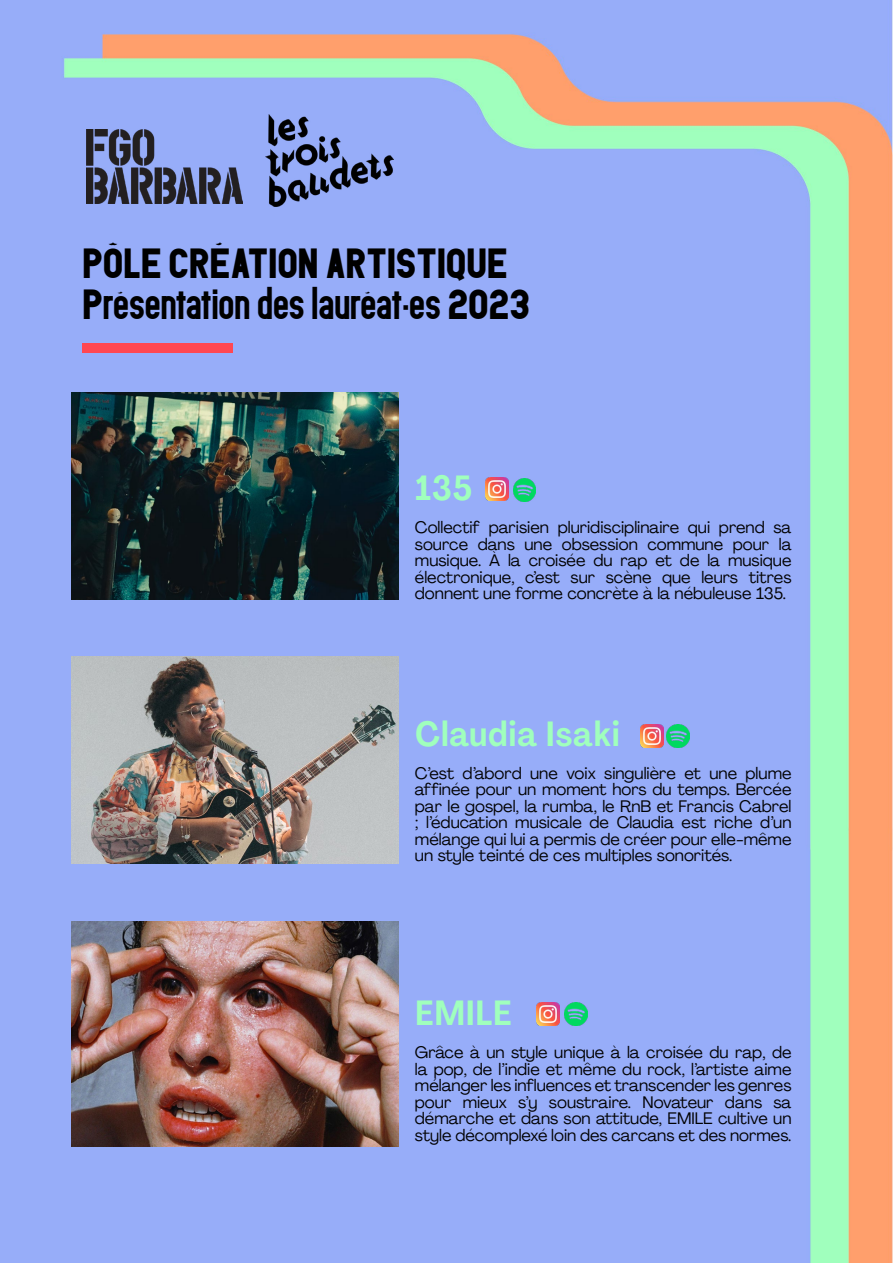
<style>
.page{position:relative;width:893px;height:1263px;background:#fff}
.page>*{position:absolute;margin:0;border:0;box-sizing:border-box;transform-origin:0 0}
.t1{font:42px/40.5px "PDU";color:#000}
.t2{font:700 34.5px "Agrandir Text";color:#a0ffbd}
.t3{font:16.5px/16.5px "Agrandir";color:#020203;text-align:justify}
</style>
<div class="page">
<img style="left:0;top:0;width:893px;height:1263px">
<img style="left:71px;top:393px;width:327px;height:206px">
<img style="left:71px;top:657px;width:327px;height:207px">
<img style="left:71px;top:921px;width:327px;height:225px">
<img style="left:513px;top:478px;width:23px;height:23px">
<img style="left:666px;top:724px;width:23px;height:23px">
<img style="left:564px;top:1002px;width:23px;height:23px">
<img style="left:87px;top:129px;width:155px;height:74px">
<img style="left:266px;top:114px;width:128px;height:92px">
<div style="left:82px;top:343px;width:151px;height:10px;background:#ff4752"></div>
<img style="left:485px;top:478px;width:23px;height:23px">
<img style="left:640px;top:724px;width:23px;height:23px">
<img style="left:536px;top:1003px;width:23px;height:23px">
<h1 class="t1" style="left:82px;top:243px;width:449px">PÔLE CRÉATION ARTISTIQUE<br>Présentation des lauréat·es 2023</h1>
<h2 class="t2" style="left:415px;top:467px;width:59px">135</h2>
<p class="t3" style="left:415px;top:519px;width:378px">Collectif parisien pluridisciplinaire qui prend sa source dans une obsession commune pour la musique. À la croisée du rap et de la musique électronique, c’est sur scène que leurs titres donnent une forme concrète à la nébuleuse 135.</p>
<h2 class="t2" style="left:415px;top:712px;width:207px">Claudia Isaki</h2>
<p class="t3" style="left:415px;top:765px;width:378px">C’est d’abord une voix singulière et une plume affinée pour un moment hors du temps. Bercée par le gospel, la rumba, le RnB et Francis Cabrel ; l’éducation musicale de Claudia est riche d’un mélange qui lui a permis de créer pour elle-même un style teinté de ces multiples sonorités.</p>
<h2 class="t2" style="left:415px;top:992px;width:99px">EMILE</h2>
<p class="t3" style="left:415px;top:1044px;width:378px">Grâce à un style unique à la croisée du rap, de la pop, de l’indie et même du rock, l’artiste aime mélanger les influences et transcender les genres pour mieux s’y soustraire. Novateur dans sa démarche et dans son attitude, EMILE cultive un style décomplexé loin des carcans et des normes.</p>
</div>
